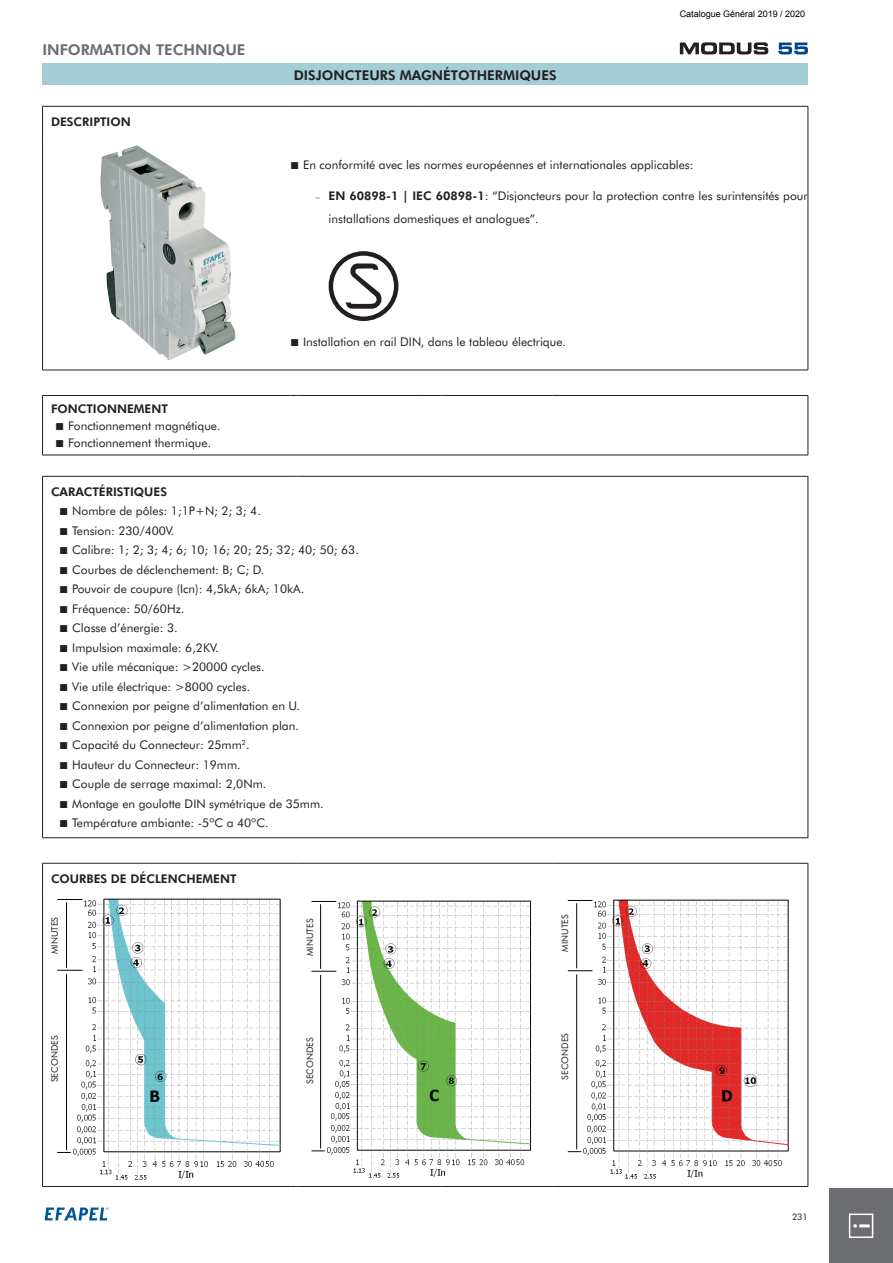
<style>
.page{position:relative;width:893px;height:1263px;background:#fff}
.page>*{position:absolute;margin:0;border:0;box-sizing:border-box;transform-origin:0 0}
.t1{font:800 21.45px "Futura BT";color:#fff}
.t2{font:800 15px "Futura BT";color:#6c6d70}
.t3{font:800 13.5px "Futura BT";color:#231f20}
.t4{font:12px/22.5px "Futura BT";color:#231f20}
.t5{font:800 12px "Futura BT";color:#231f20}
.t6{font:9px "Futura BT";color:#231f20}
.t7{font:9px "Arial";color:#000}
.s1{font-size:9px;color:#005595}
.s2{font-weight:800}
</style>
<div class="page">
<svg style="left:45px;top:1207px;width:63px;height:13px"></svg>
<div style="left:829px;top:1188px;width:64px;height:75px;background:#6c6d70"></div>
<div style="left:849px;top:1213px;width:24px;height:25px;border:2px solid #fff"></div>
<div style="left:43px;top:64px;width:765px;height:21px;background:#a4ced5"></div>
<hr style="left:42px;top:106px;width:248px;height:1px;background:#231f20">
<hr style="left:42px;top:106px;width:1px;height:30px;background:#231f20">
<hr style="left:298px;top:106px;width:120px;height:1px;background:#231f20">
<svg style="left:418px;top:106px;width:24px;height:1px"></svg>
<hr style="left:442px;top:106px;width:111px;height:1px;background:#231f20">
<hr style="left:553px;top:106px;width:255px;height:1px;background:#231f20">
<hr style="left:808px;top:106px;width:1px;height:30px;background:#231f20">
<hr style="left:42px;top:136px;width:1px;height:234px;background:#231f20">
<hr style="left:808px;top:136px;width:1px;height:234px;background:#231f20">
<hr style="left:42px;top:370px;width:248px;height:1px;background:#231f20">
<hr style="left:298px;top:370px;width:120px;height:1px;background:#231f20">
<svg style="left:418px;top:370px;width:24px;height:1px"></svg>
<hr style="left:442px;top:370px;width:111px;height:1px;background:#231f20">
<hr style="left:553px;top:370px;width:255px;height:1px;background:#231f20">
<hr style="left:42px;top:395px;width:248px;height:1px;background:#231f20">
<svg style="left:42px;top:396px;width:1px;height:25px"></svg>
<hr style="left:298px;top:395px;width:120px;height:1px;background:#231f20">
<svg style="left:418px;top:395px;width:24px;height:1px"></svg>
<hr style="left:442px;top:395px;width:111px;height:1px;background:#231f20">
<hr style="left:553px;top:395px;width:255px;height:1px;background:#231f20">
<svg style="left:808px;top:396px;width:1px;height:25px"></svg>
<hr style="left:42px;top:421px;width:1px;height:34px;background:#231f20">
<hr style="left:808px;top:421px;width:1px;height:34px;background:#231f20">
<hr style="left:42px;top:455px;width:248px;height:1px;background:#231f20">
<hr style="left:298px;top:455px;width:120px;height:1px;background:#231f20">
<svg style="left:418px;top:455px;width:24px;height:1px"></svg>
<hr style="left:442px;top:455px;width:111px;height:1px;background:#231f20">
<hr style="left:553px;top:455px;width:255px;height:1px;background:#231f20">
<hr style="left:42px;top:476px;width:248px;height:1px;background:#231f20">
<hr style="left:42px;top:476px;width:1px;height:30px;background:#231f20">
<hr style="left:298px;top:476px;width:120px;height:1px;background:#231f20">
<svg style="left:418px;top:476px;width:24px;height:1px"></svg>
<hr style="left:442px;top:476px;width:111px;height:1px;background:#231f20">
<hr style="left:553px;top:476px;width:255px;height:1px;background:#231f20">
<hr style="left:808px;top:476px;width:1px;height:30px;background:#231f20">
<hr style="left:42px;top:506px;width:1px;height:331px;background:#231f20">
<hr style="left:808px;top:506px;width:1px;height:331px;background:#231f20">
<hr style="left:42px;top:837px;width:248px;height:1px;background:#231f20">
<hr style="left:298px;top:837px;width:120px;height:1px;background:#231f20">
<svg style="left:418px;top:837px;width:24px;height:1px"></svg>
<hr style="left:442px;top:837px;width:111px;height:1px;background:#231f20">
<hr style="left:553px;top:837px;width:255px;height:1px;background:#231f20">
<hr style="left:42px;top:863px;width:248px;height:1px;background:#231f20">
<hr style="left:42px;top:863px;width:1px;height:30px;background:#231f20">
<hr style="left:298px;top:863px;width:120px;height:1px;background:#231f20">
<svg style="left:418px;top:863px;width:24px;height:1px"></svg>
<hr style="left:442px;top:863px;width:111px;height:1px;background:#231f20">
<hr style="left:553px;top:863px;width:255px;height:1px;background:#231f20">
<hr style="left:808px;top:863px;width:1px;height:30px;background:#231f20">
<hr style="left:42px;top:893px;width:1px;height:293px;background:#231f20">
<hr style="left:808px;top:893px;width:1px;height:293px;background:#231f20">
<hr style="left:42px;top:1186px;width:248px;height:1px;background:#231f20">
<hr style="left:298px;top:1186px;width:120px;height:1px;background:#231f20">
<svg style="left:418px;top:1186px;width:24px;height:1px"></svg>
<hr style="left:442px;top:1186px;width:111px;height:1px;background:#231f20">
<hr style="left:553px;top:1186px;width:255px;height:1px;background:#231f20">
<img style="left:100px;top:145px;width:136px;height:215px">
<div style="left:329px;top:251px;width:69px;height:70px;border:4px solid #231f20;border-radius:50%"></div>
<svg style="left:346px;top:263px;width:35px;height:46px"></svg>
<img style="left:57px;top:898px;width:224px;height:282px">
<img style="left:311px;top:900px;width:220px;height:278px">
<img style="left:567px;top:899px;width:222px;height:280px">
<svg style="left:778px;top:43px;width:30px;height:11px"></svg>
<svg style="left:680px;top:42px;width:88px;height:12px"></svg>
<p class="t2" style="left:43px;top:40px;width:204px">INFORMATION TECHNIQUE</p>
<p class="t5" style="left:51px;top:115px;width:81px">DESCRIPTION</p>
<p class="t3" style="left:294px;top:67px;width:264px">DISJONCTEURS MAGNÉTOTHERMIQUES</p>
<p class="t7" style="left:680px;top:8px;width:127px">Catalogue Général 2019 / 2020</p>
<p class="t4" style="left:303px;top:153px;width:392px">En conformité avec les normes européennes et internationales applicables:</p>
<p class="t4" style="left:329px;top:184px;width:481px;text-indent:-13px"><span class="s1">–</span> <span class="s2">EN 60898-1 | IEC 60898-1</span>: “Disjoncteurs pour la protection contre les surintensités pour installations domestiques et analogues”.</p>
<p class="t4" style="left:303px;top:330px;width:264px">Installation en rail DIN, dans le tableau électrique.</p>
<p class="t5" style="left:51px;top:402px;width:118px">FONCTIONNEMENT</p>
<p class="t4" style="left:68px;top:415px;width:154px">Fonctionnement magnétique.</p>
<p class="t4" style="left:68px;top:431px;width:144px">Fonctionnement thermique.</p>
<p class="t5" style="left:51px;top:484px;width:118px">CARACTÉRISTIQUES</p>
<p class="t4" style="left:72px;top:500px;width:190px">Nombre de pôles: 1;1P+N; 2; 3; 4.</p>
<p class="t4" style="left:72px;top:519px;width:104px">Tension: 230/400V.</p>
<p class="t4" style="left:72px;top:539px;width:288px">Calibre: 1; 2; 3; 4; 6; 10; 16; 20; 25; 32; 40; 50; 63.</p>
<p class="t4" style="left:72px;top:558px;width:194px">Courbes de déclenchement: B; C; D.</p>
<p class="t4" style="left:72px;top:578px;width:234px">Pouvoir de coupure (Icn): 4,5kA; 6kA; 10kA.</p>
<p class="t4" style="left:72px;top:597px;width:114px">Fréquence: 50/60Hz.</p>
<p class="t4" style="left:72px;top:617px;width:107px">Classe d’énergie: 3.</p>
<p class="t4" style="left:72px;top:636px;width:148px">Impulsion maximale: 6,2KV.</p>
<p class="t4" style="left:72px;top:656px;width:194px">Vie utile mécanique: &gt;20000 cycles.</p>
<p class="t4" style="left:72px;top:675px;width:179px">Vie utile électrique: &gt;8000 cycles.</p>
<p class="t4" style="left:72px;top:695px;width:229px">Connexion por peigne d’alimentation en U.</p>
<p class="t4" style="left:72px;top:714px;width:228px">Connexion por peigne d’alimentation plan.</p>
<p class="t4" style="left:72px;top:734px;width:179px">Capacité du Connecteur: 25mm<sup>2</sup>.</p>
<p class="t4" style="left:72px;top:753px;width:170px">Hauteur du Connecteur: 19mm.</p>
<p class="t4" style="left:72px;top:773px;width:196px">Couple de serrage maximal: 2,0Nm.</p>
<p class="t4" style="left:72px;top:792px;width:253px">Montage en goulotte DIN symétrique de 35mm.</p>
<p class="t4" style="left:72px;top:812px;width:198px">Température ambiante: -5ºC a 40ºC.</p>
<p class="t5" style="left:51px;top:871px;width:187px">COURBES DE DÉCLENCHEMENT</p>
<p class="t6" style="left:49px;top:954px;width:39px;rotate:-90deg">MINUTES</p>
<p class="t6" style="left:49px;top:1082px;width:48px;rotate:-90deg">SECONDES</p>
<p class="t6" style="left:304px;top:956px;width:39px;rotate:-90deg">MINUTES</p>
<p class="t6" style="left:304px;top:1084px;width:48px;rotate:-90deg">SECONDES</p>
<p class="t6" style="left:559px;top:951px;width:39px;rotate:-90deg">MINUTES</p>
<p class="t6" style="left:559px;top:1079px;width:48px;rotate:-90deg">SECONDES</p>
<p class="t6" style="left:792px;top:1212px;width:17px">231</p>
<h1 class="t1" style="left:849px;top:1229px;width:8px;rotate:-90deg">i</h1>
</div>
